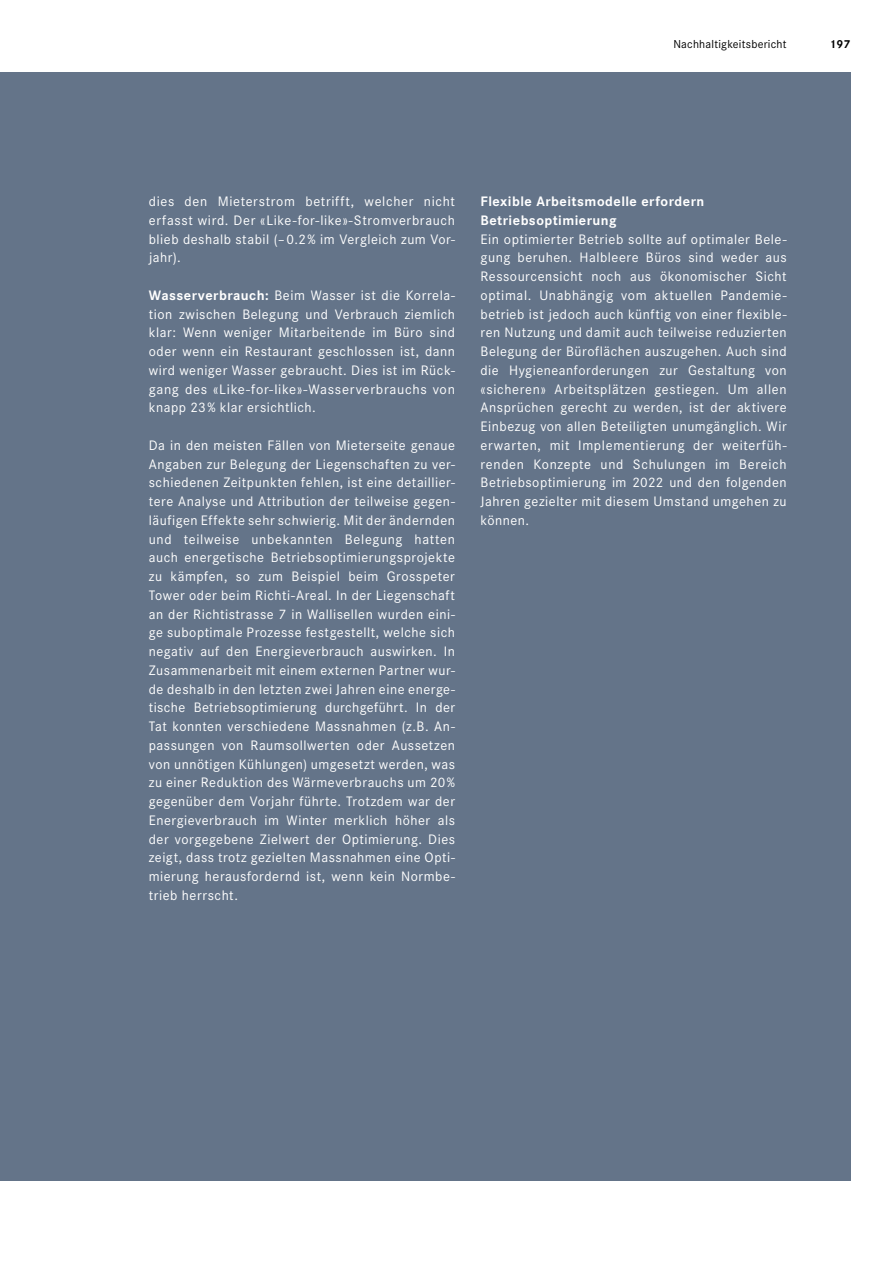
<style>
.page{position:relative;width:893px;height:1263px;background:#fff}
.page>*{position:absolute;margin:0;border:0;box-sizing:border-box;transform-origin:0 0}
.t1{font:14.25px/18.8px "Corporate S";letter-spacing:.035em;color:#fff;text-align:justify}
.t2{font:700 14.25px/18.8px "Corporate S";letter-spacing:.035em;color:#fff}
.t3{font:12px "Corporate S";letter-spacing:.02em;color:#000}
.t4{font:700 12px "Corporate S";color:#000}
.s1{font-weight:700}
</style>
<div class="page">
<div style="left:0;top:72px;width:850px;height:1109px;background:#647489"></div>
<p class="t3" style="left:673px;top:36px;width:115px">Nachhaltigkeitsbericht</p>
<p class="t4" style="left:829px;top:35px;width:22px">197</p>
<p class="t1" style="left:149px;top:191px;width:308px">dies den Mieterstrom betrifft, welcher nicht erfasst wird. Der «Like-for-like»-Stromverbrauch blieb deshalb stabil (–0.2% im Vergleich zum Vor&shy;jahr).</p>
<p class="t1" style="left:149px;top:285px;width:308px"><span class="s1">Wasserverbrauch:</span> Beim Wasser ist die Korrela&shy;tion zwischen Belegung und Verbrauch ziemlich klar: Wenn weniger Mitarbeitende im Büro sind oder wenn ein Restaurant geschlossen ist, dann wird weniger Wasser gebraucht. Dies ist im Rück&shy;gang des «Like-for-like»-Wasserverbrauchs von knapp 23% klar ersichtlich.</p>
<p class="t1" style="left:149px;top:435px;width:308px">Da in den meisten Fällen von Mieterseite genaue Angaben zur Belegung der Liegenschaften zu ver&shy;schiedenen Zeitpunkten fehlen, ist eine detaillier&shy;tere Analyse und Attribution der teilweise gegen&shy;läufigen Effekte sehr schwierig. Mit der ändernden und teilweise unbekannten Belegung hatten auch energetische Betriebsoptimierungsprojekte zu kämpfen, so zum Beispiel beim Grosspeter Tower oder beim Richti-Areal. In der Liegenschaft an der Richtistrasse 7 in Wallisellen wurden eini&shy;ge suboptimale Prozesse festgestellt, welche sich negativ auf den Energieverbrauch auswirken. In Zusammenarbeit mit einem externen Partner wur&shy;de deshalb in den letzten zwei Jahren eine energe&shy;tische Betriebsoptimierung durchgeführt. In der Tat konnten verschiedene Massnahmen (z.B. An&shy;passungen von Raumsollwerten oder Aussetzen von unnötigen Kühlungen) umgesetzt werden, was zu einer Reduktion des Wärmeverbrauchs um 20% gegenüber dem Vorjahr führte. Trotzdem war der Energieverbrauch im Winter merklich höher als der vorgegebene Zielwert der Optimierung. Dies zeigt, dass trotz gezielten Massnahmen eine Opti&shy;mierung herausfordernd ist, wenn kein Normbe&shy;trieb herrscht.</p>
<p class="t2" style="left:480px;top:192px;width:225px">Flexible Arbeitsmodelle erfordern<br>Betriebsoptimierung</p>
<p class="t1" style="left:480px;top:229px;width:308px">Ein optimierter Betrieb sollte auf optimaler Bele&shy;gung beruhen. Halbleere Büros sind weder aus Ressourcensicht noch aus ökonomischer Sicht optimal. Unabhängig vom aktuellen Pandemie&shy;betrieb ist jedoch auch künftig von einer flexible&shy;ren Nutzung und damit auch teilweise reduzierten Belegung der Büroflächen auszugehen. Auch sind die Hygieneanforderungen zur Gestaltung von «sicheren» Arbeitsplätzen gestiegen. Um allen Ansprüchen gerecht zu werden, ist der aktivere Einbezug von allen Beteiligten unumgänglich. Wir erwarten, mit Implementierung der weiterfüh&shy;renden Konzepte und Schulungen im Bereich Betriebsoptimierung im 2022 und den folgenden Jahren gezielter mit diesem Umstand umgehen zu können.</p>
</div>
